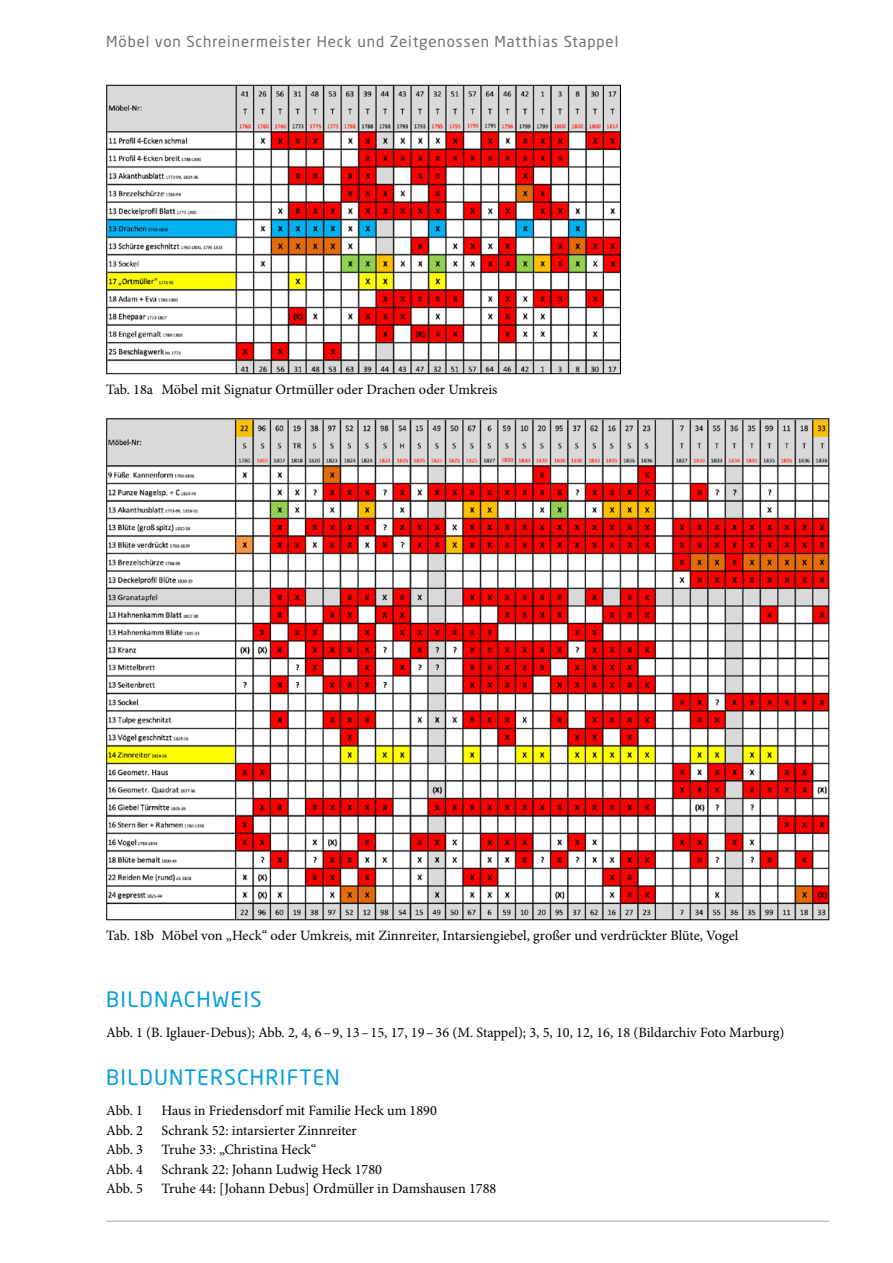
<style>
.page{position:relative;width:893px;height:1263px;background:#fff}
.page>*{position:absolute;margin:0;border:0;box-sizing:border-box;transform-origin:0 0}
.t1{font:21px "Neo Sans Pro Cyr";letter-spacing:.06em;color:#009ee0}
.t2{font:15px "Neo Sans Pro Cyr";letter-spacing:.06em;color:#707172}
.t3{font:14.25px "Minion Pro";color:#000}
</style>
<div class="page">
<hr style="left:106px;top:1221px;width:723px;height:1px;background:#a7a8aa">
<svg style="left:106px;top:418px;width:724px;height:502px"></svg>
<svg style="left:106px;top:85px;width:515px;height:289px"></svg>
<p class="t2" style="left:106px;top:32px;width:514px">Möbel von Schreinermeister Heck und Zeitgenossen Matthias Stappel</p>
<p class="t3" style="left:106px;top:379px;width:393px">Tab. 18a Möbel mit Signatur Ortmüller oder Drachen oder Umkreis</p>
<p class="t3" style="left:106px;top:925px;width:633px">Tab. 18b Möbel von „Heck“ oder Umkreis, mit Zinnreiter, Intarsiengiebel, großer und verdrückter Blüte, Vogel</p>
<h1 class="t1" style="left:106px;top:986px;width:157px">BILDNACHWEIS</h1>
<p class="t3" style="left:106px;top:1023px;width:680px">Abb. 1 (B. Iglauer-Debus); Abb. 2, 4, 6–9, 13–15, 17, 19–36 (M. Stappel); 3, 5, 10, 12, 16, 18 (Bildarchiv Foto Marburg)</p>
<h1 class="t1" style="left:106px;top:1064px;width:235px">BILDUNTERSCHRIFTEN</h1>
<p class="t3" style="left:106px;top:1101px;width:38px">Abb. 1</p>
<p class="t3" style="left:162px;top:1101px;width:277px">Haus in Friedensdorf mit Familie Heck um 1890</p>
<p class="t3" style="left:106px;top:1120px;width:38px">Abb. 2</p>
<p class="t3" style="left:162px;top:1120px;width:197px">Schrank 52: intarsierter Zinnreiter</p>
<p class="t3" style="left:106px;top:1140px;width:38px">Abb. 3</p>
<p class="t3" style="left:162px;top:1140px;width:156px">Truhe 33: „Christina Heck“</p>
<p class="t3" style="left:106px;top:1159px;width:38px">Abb. 4</p>
<p class="t3" style="left:162px;top:1159px;width:222px">Schrank 22: Johann Ludwig Heck 1780</p>
<p class="t3" style="left:106px;top:1179px;width:38px">Abb. 5</p>
<p class="t3" style="left:162px;top:1179px;width:336px">Truhe 44: [Johann Debus] Ordmüller in Damshausen 1788</p>
</div>
